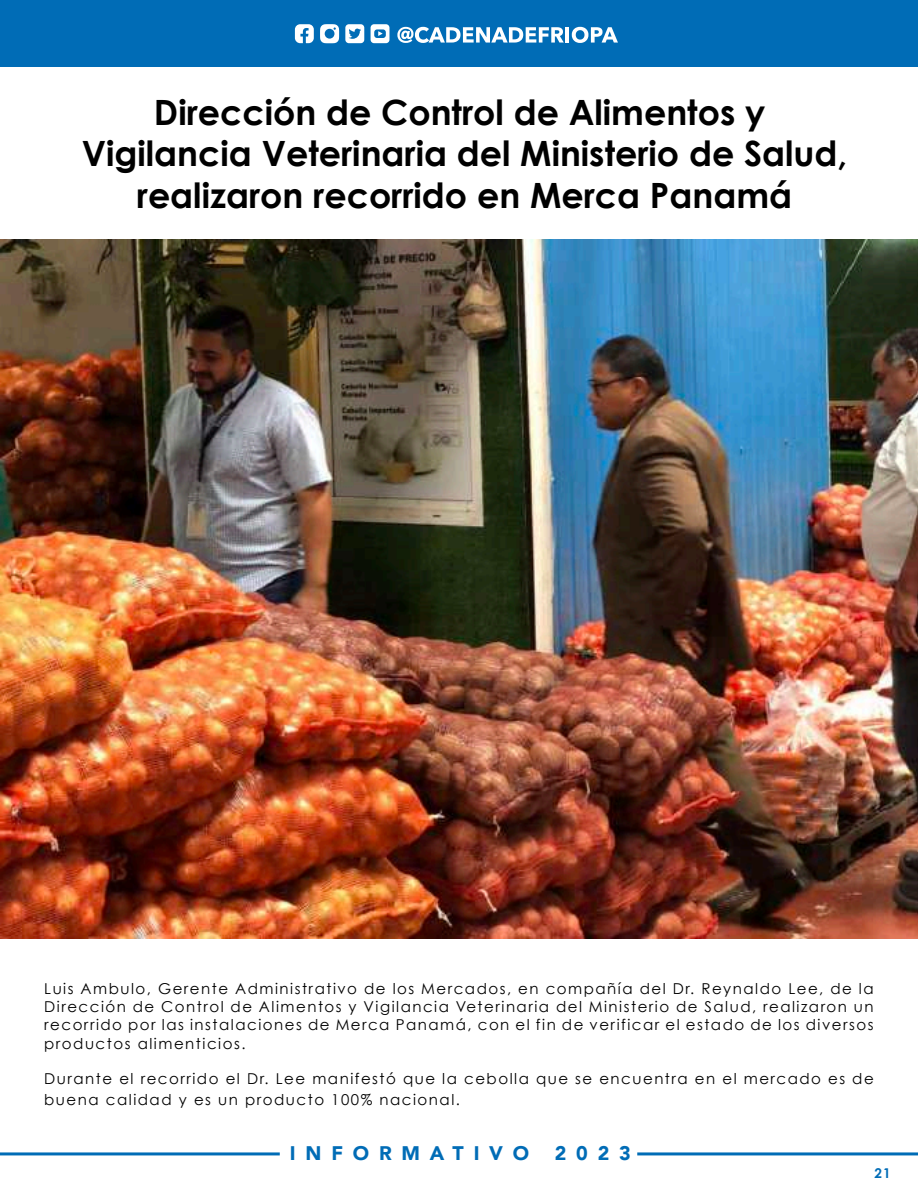
<style>
.page{position:relative;width:918px;height:1188px;background:#fff}
.page>*{position:absolute;margin:0;border:0;box-sizing:border-box;transform-origin:0 0}
.t1{font:700 34.8px/41.8px "Century Gothic";color:#000;text-align:center}
.t2{font:900 19.65px "Avenir";letter-spacing:.5em;color:#006cb6}
.t3{font:15px/18px "Century Gothic";letter-spacing:.1em;color:#000;text-align:justify}
.t4{font:700 13.5px "Century Gothic";color:#006cb6}
</style>
<div class="page">
<div style="left:0;top:1px;width:918px;height:66px;background:#006cb6"></div>
<svg style="left:294px;top:24px;width:324px;height:20px"></svg>
<hr style="left:0;top:1152px;width:280px;height:3px;background:#006cb6">
<hr style="left:637px;top:1152px;width:281px;height:3px;background:#006cb6">
<img style="left:0;top:239px;width:918px;height:700px">
<h1 class="t1" style="left:82px;top:89px;width:767px">Dirección de Control de Alimentos y<br>Vigilancia Veterinaria del Ministerio de Salud, realizaron recorrido en Merca Panamá</h1>
<p class="t3" style="left:44px;top:980px;width:831px">Luis Ambulo, Gerente Administrativo de los Mercados, en compañía del Dr. Reynaldo Lee, de la Dirección de Control de Alimentos y Vigilancia Veterinaria del Ministerio de Salud, realizaron un recorrido por las instalaciones de Merca Panamá, con el fin de verificar el estado de los diversos</p>
<p class="t3" style="left:44px;top:1070px;width:831px">Durante el recorrido el Dr. Lee manifestó que la cebolla que se encuentra en el mercado es de</p>
<p class="t3" style="left:44px;top:1035px;width:203px">productos alimenticios.</p>
<p class="t3" style="left:44px;top:1090px;width:417px">buena calidad y es un producto 100% nacional.</p>
<h2 class="t2" style="left:290px;top:1136px;width:241px">INFORMATIVO</h2>
<h2 class="t2" style="left:555px;top:1136px;width:78px">2023</h2>
<p class="t4" style="left:874px;top:1163px;width:18px">21</p>
</div>
